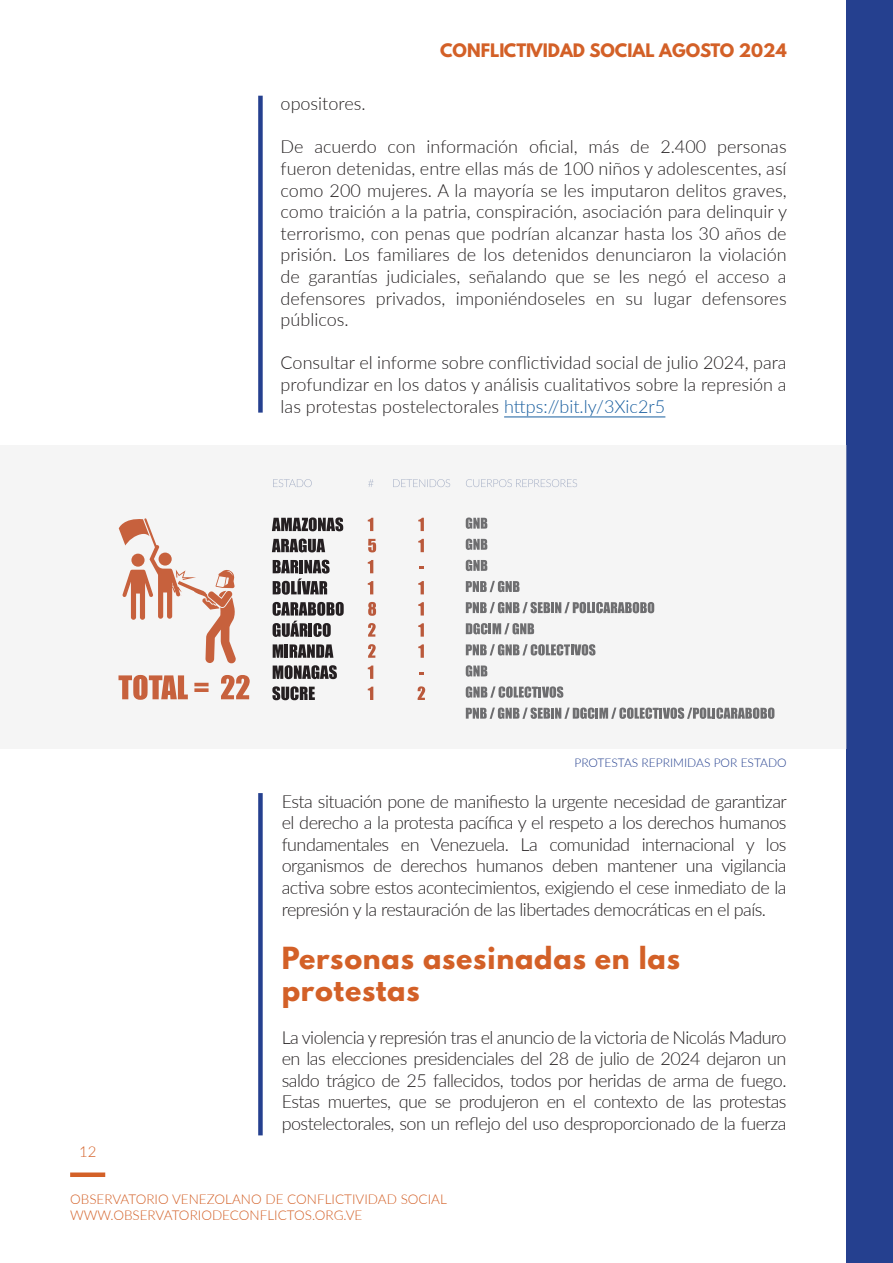
<style>
.page{position:relative;width:893px;height:1263px;background:#fff}
.page>*{position:absolute;margin:0;border:0;box-sizing:border-box;transform-origin:0 0}
.t1{font:700 27px/32.4px "League Spartan";letter-spacing:.03em;color:#d36027}
.t2{font:300 18px/21.6px "Lato";letter-spacing:-.02em;color:#231f20;text-align:justify}
.t3{font:300 18px "Lato";color:#231f20}
.t4{font:700 16.5px "League Spartan";color:#d36027}
.t5{font:300 15px "Lato";color:#d36027}
.t6{font:300 13.5px/16.2px "Lato";color:#d36027}
.t7{font:300 12px "Lato";color:#25408f}
.s1{color:#175d9e}
</style>
<div class="page">
<div style="left:846px;top:0;width:47px;height:1263px;background:#25408f"></div>
<div style="left:70px;top:1172px;width:35px;height:5px;background:#d36027"></div>
<div style="left:258px;top:96px;width:5px;height:317px;background:#25408f"></div>
<div style="left:0;top:445px;width:846px;height:303px;background:#f5f5f5"></div>
<hr style="left:504px;top:417px;width:161px;height:1px;background:#175d9e">
<svg style="left:119px;top:518px;width:117px;height:146px"></svg>
<svg style="left:273px;top:479px;width:39px;height:8px"></svg>
<svg style="left:368px;top:479px;width:6px;height:8px"></svg>
<svg style="left:118px;top:675px;width:70px;height:25px"></svg>
<hr style="left:194px;top:683px;width:15px;height:3px;background:#c7613d">
<svg style="left:194px;top:688px;width:15px;height:4px"></svg>
<svg style="left:221px;top:675px;width:29px;height:24px"></svg>
<svg style="left:272px;top:517px;width:71px;height:14px"></svg>
<svg style="left:272px;top:539px;width:53px;height:13px"></svg>
<svg style="left:273px;top:560px;width:57px;height:35px"></svg>
<svg style="left:273px;top:602px;width:71px;height:35px"></svg>
<svg style="left:273px;top:644px;width:10px;height:14px"></svg>
<hr style="left:285px;top:644px;width:3px;height:14px;background:#241f21">
<svg style="left:290px;top:644px;width:43px;height:14px"></svg>
<svg style="left:273px;top:665px;width:64px;height:14px"></svg>
<svg style="left:272px;top:686px;width:43px;height:14px"></svg>
<svg style="left:368px;top:518px;width:5px;height:13px"></svg>
<svg style="left:368px;top:539px;width:8px;height:13px"></svg>
<svg style="left:368px;top:560px;width:5px;height:13px"></svg>
<svg style="left:368px;top:581px;width:5px;height:13px"></svg>
<svg style="left:368px;top:602px;width:8px;height:14px"></svg>
<svg style="left:368px;top:623px;width:8px;height:14px"></svg>
<svg style="left:368px;top:644px;width:8px;height:14px"></svg>
<svg style="left:368px;top:665px;width:5px;height:14px"></svg>
<svg style="left:368px;top:687px;width:5px;height:13px"></svg>
<svg style="left:393px;top:479px;width:57px;height:8px"></svg>
<svg style="left:466px;top:479px;width:111px;height:8px"></svg>
<svg style="left:418px;top:518px;width:6px;height:13px"></svg>
<svg style="left:418px;top:539px;width:6px;height:13px"></svg>
<svg style="left:418px;top:581px;width:6px;height:13px"></svg>
<svg style="left:418px;top:602px;width:6px;height:13px"></svg>
<svg style="left:418px;top:623px;width:6px;height:14px"></svg>
<svg style="left:418px;top:644px;width:6px;height:14px"></svg>
<svg style="left:418px;top:686px;width:7px;height:14px"></svg>
<svg style="left:466px;top:517px;width:21px;height:12px"></svg>
<svg style="left:466px;top:539px;width:21px;height:11px"></svg>
<svg style="left:466px;top:560px;width:21px;height:11px"></svg>
<svg style="left:466px;top:581px;width:53px;height:11px"></svg>
<svg style="left:466px;top:602px;width:188px;height:11px"></svg>
<svg style="left:466px;top:623px;width:68px;height:11px"></svg>
<svg style="left:466px;top:644px;width:129px;height:11px"></svg>
<svg style="left:466px;top:665px;width:21px;height:12px"></svg>
<svg style="left:466px;top:686px;width:97px;height:12px"></svg>
<svg style="left:466px;top:707px;width:308px;height:12px"></svg>
<div style="left:258px;top:793px;width:5px;height:342px;background:#25408f"></div>
<p class="t4" style="left:440px;top:37px;width:348px">CONFLICTIVIDAD SOCIAL AGOSTO 2024</p>
<p class="t3" style="left:281px;top:91px;width:86px">opositores.</p>
<p class="t2" style="left:281px;top:135px;width:508px">De acuerdo con información oficial, más de 2.400 personas fueron detenidas, entre ellas más de 100 niños y adolescentes, así como 200 mujeres. A la mayoría se les imputaron delitos graves, como traición a la patria, conspiración, asociación para delinquir y terrorismo, con penas que podrían alcanzar hasta los 30 años de prisión. Los familiares de los detenidos denunciaron la violación de garantías judiciales, señalando que se les negó el acceso a defensores privados, imponiéndoseles en su lugar defensores públicos.</p>
<p class="t2" style="left:281px;top:351px;width:507px">Consultar el informe sobre conflictividad social de julio 2024, para profundizar en los datos y análisis cualitativos sobre la represión a las protestas postelectorales <span class="s1">https://bit.ly/3Xic2r5</span></p>
<p class="t7" style="left:574px;top:755px;width:214px">PROTESTAS REPRIMIDAS POR ESTADO</p>
<p class="t2" style="left:282px;top:790px;width:507px">Esta situación pone de manifiesto la urgente necesidad de garantizar el derecho a la protesta pacífica y el respeto a los derechos humanos fundamentales en Venezuela. La comunidad internacional y los organismos de derechos humanos deben mantener una vigilancia activa sobre estos acontecimientos, exigiendo el cese inmediato de la represión y la restauración de las libertades democráticas en el país.</p>
<p class="t1" style="left:282px;top:941px;width:400px">Personas asesinadas en las protestas</p>
<p class="t5" style="left:79px;top:1141px;width:19px">12</p>
<p class="t2" style="left:282px;top:1026px;width:506px">La violencia y represión tras el anuncio de la victoria de Nicolás Maduro en las elecciones presidenciales del 28 de julio de 2024 dejaron un saldo trágico de 25 fallecidos, todos por heridas de arma de fuego.<br>Estas muertes, que se produjeron en el contexto de las protestas postelectorales, son un reflejo del uso desproporcionado de la fuerza</p>
<p class="t6" style="left:70px;top:1190px;width:378px">OBSERVATORIO VENEZOLANO DE CONFLICTIVIDAD SOCIAL<br>WWW.OBSERVATORIODECONFLICTOS.ORG.VE</p>
</div>
